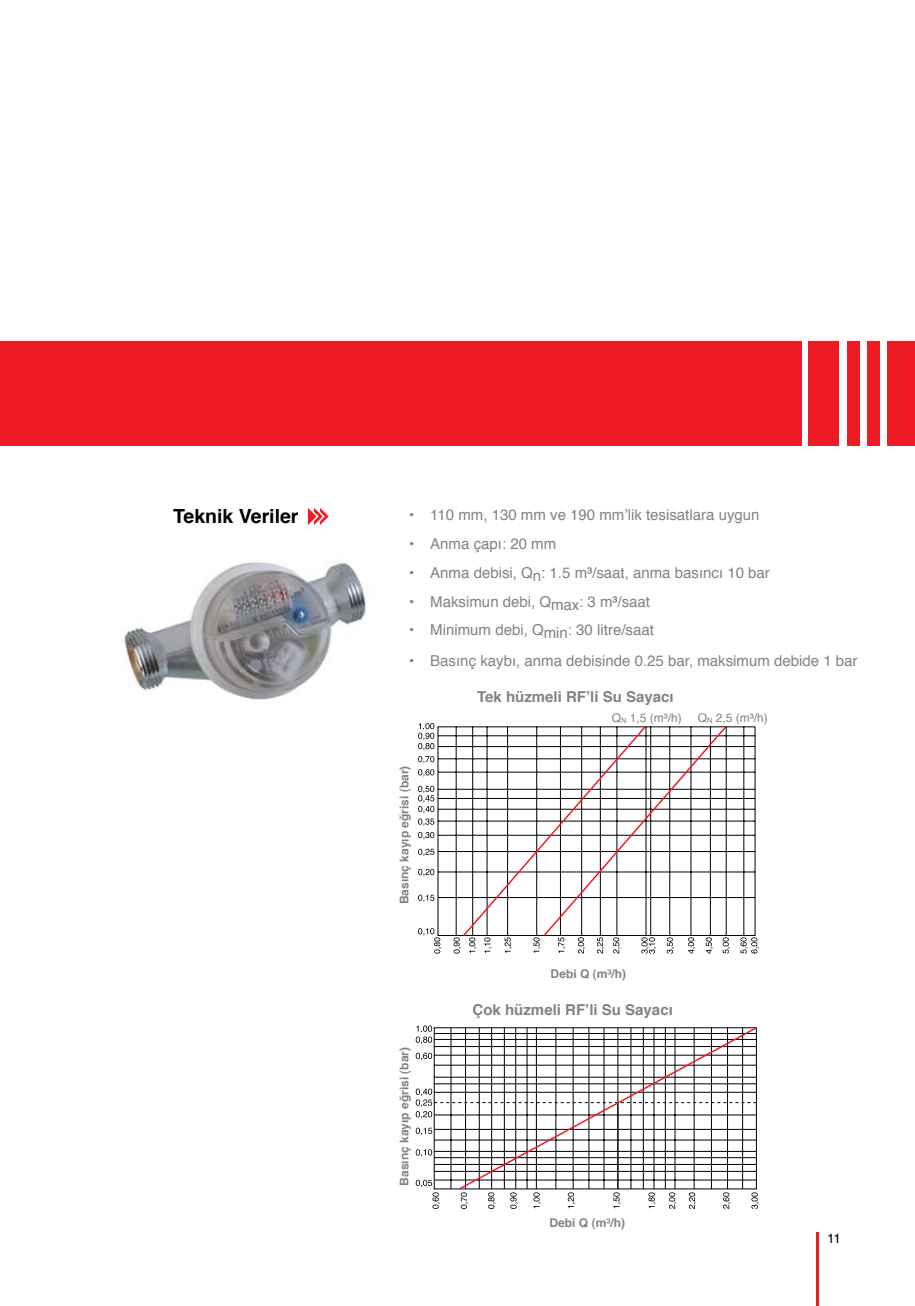
<style>
.page{position:relative;width:915px;height:1306px;background:#fff}
.page>*{position:absolute;margin:0;border:0;box-sizing:border-box;transform-origin:0 0}
.t1{font:700 19.5px "Helvetica";color:#000}
.t2{font:15px "Helvetica";color:#808285}
.t3{font:700 15px "Helvetica";color:#808285}
.t4{font:13.5px "Helvetica";color:#000}
.t5{font:700 12px "Helvetica";color:#808285}
.t6{font:12px "Helvetica";color:#808285}
.s1{font-weight:700}
</style>
<div class="page">
<div style="left:808px;top:341px;width:30px;height:105px;background:#ed1c24"></div>
<div style="left:0;top:341px;width:800px;height:105px;background:#ed1c24"></div>
<div style="left:846px;top:341px;width:13px;height:105px;background:#ed1c24"></div>
<div style="left:866px;top:341px;width:13px;height:105px;background:#ed1c24"></div>
<div style="left:887px;top:341px;width:27px;height:105px;background:#ed1c24"></div>
<hr style="left:816px;top:1232px;width:2px;height:73px;background:#ed1c24">
<img style="left:121px;top:562px;width:245px;height:138px">
<svg style="left:437px;top:726px;width:318px;height:209px"></svg>
<svg style="left:461px;top:726px;width:266px;height:210px"></svg>
<svg style="left:418px;top:723px;width:16px;height:27px"></svg>
<svg style="left:418px;top:756px;width:16px;height:7px"></svg>
<svg style="left:418px;top:769px;width:16px;height:7px"></svg>
<svg style="left:418px;top:785px;width:16px;height:40px"></svg>
<svg style="left:418px;top:832px;width:16px;height:7px"></svg>
<svg style="left:418px;top:848px;width:16px;height:8px"></svg>
<svg style="left:418px;top:869px;width:16px;height:7px"></svg>
<svg style="left:418px;top:894px;width:16px;height:8px"></svg>
<svg style="left:418px;top:928px;width:23px;height:25px"></svg>
<svg style="left:453px;top:937px;width:7px;height:16px"></svg>
<svg style="left:469px;top:937px;width:7px;height:16px"></svg>
<svg style="left:484px;top:937px;width:7px;height:16px"></svg>
<svg style="left:504px;top:937px;width:7px;height:16px"></svg>
<svg style="left:533px;top:937px;width:7px;height:16px"></svg>
<svg style="left:558px;top:937px;width:7px;height:16px"></svg>
<svg style="left:577px;top:937px;width:8px;height:16px"></svg>
<svg style="left:596px;top:937px;width:8px;height:16px"></svg>
<svg style="left:613px;top:937px;width:7px;height:16px"></svg>
<svg style="left:641px;top:937px;width:15px;height:16px"></svg>
<svg style="left:666px;top:937px;width:8px;height:16px"></svg>
<svg style="left:688px;top:937px;width:7px;height:16px"></svg>
<svg style="left:705px;top:937px;width:7px;height:16px"></svg>
<svg style="left:722px;top:937px;width:7px;height:16px"></svg>
<svg style="left:740px;top:937px;width:18px;height:16px"></svg>
<svg style="left:433px;top:1027px;width:24px;height:162px"></svg>
<hr style="left:434px;top:1129px;width:322px;height:1px;background:#000">
<hr style="left:434px;top:1139px;width:322px;height:1px;background:#000">
<hr style="left:434px;top:1151px;width:322px;height:1px;background:#000">
<hr style="left:434px;top:1157px;width:322px;height:1px;background:#000">
<hr style="left:434px;top:1164px;width:322px;height:1px;background:#000">
<hr style="left:434px;top:1171px;width:322px;height:1px;background:#000">
<hr style="left:434px;top:1179px;width:322px;height:1px;background:#000">
<hr style="left:450px;top:1027px;width:1px;height:161px;background:#000">
<svg style="left:415px;top:1025px;width:17px;height:18px"></svg>
<svg style="left:415px;top:1052px;width:17px;height:8px"></svg>
<svg style="left:415px;top:1088px;width:42px;height:30px"></svg>
<svg style="left:415px;top:1127px;width:17px;height:8px"></svg>
<svg style="left:415px;top:1149px;width:17px;height:7px"></svg>
<svg style="left:415px;top:1179px;width:25px;height:29px"></svg>
<svg style="left:460px;top:1192px;width:8px;height:16px"></svg>
<svg style="left:488px;top:1192px;width:7px;height:16px"></svg>
<svg style="left:510px;top:1192px;width:7px;height:16px"></svg>
<svg style="left:533px;top:1192px;width:7px;height:16px"></svg>
<svg style="left:567px;top:1192px;width:8px;height:16px"></svg>
<svg style="left:613px;top:1192px;width:7px;height:16px"></svg>
<svg style="left:648px;top:1192px;width:7px;height:16px"></svg>
<svg style="left:669px;top:1192px;width:7px;height:16px"></svg>
<svg style="left:688px;top:1192px;width:8px;height:16px"></svg>
<svg style="left:723px;top:1192px;width:7px;height:16px"></svg>
<svg style="left:751px;top:1192px;width:7px;height:16px"></svg>
<svg style="left:457px;top:1027px;width:300px;height:163px"></svg>
<svg style="left:307px;top:508px;width:22px;height:17px"></svg>
<h1 class="t1" style="left:173px;top:499px;width:127px">Teknik Veriler</h1>
<p class="t2" style="left:409px;top:502px;width:352px">• 110 mm, 130 mm ve 190 mm’lik tesisatlara uygun</p>
<p class="t2" style="left:409px;top:530px;width:149px">• Anma çapı: 20 mm</p>
<p class="t2" style="left:409px;top:559px;width:362px">• Anma debisi, Qn: 1.5 m<span class="s1">³</span>/saat, anma basıncı 10 bar</p>
<p class="t2" style="left:409px;top:588px;width:242px">• Maksimun debi, Qmax: 3 m<span class="s1">³</span>/saat</p>
<p class="t2" style="left:409px;top:617px;width:246px">• Minimum debi, Qmin: 30 litre/saat</p>
<p class="t2" style="left:409px;top:648px;width:450px">• Basınç kaybı, anma debisinde 0.25 bar, maksimum debide 1 bar</p>
<p class="t3" style="left:477px;top:683px;width:198px">Tek hüzmeli RF’li Su Sayacı</p>
<p class="t5" style="left:393px;top:904px;width:140px;rotate:-90deg">Basınç kayıp eğrisi (bar)</p>
<p class="t5" style="left:393px;top:1185px;width:140px;rotate:-90deg">Basınç kayıp eğrisi (bar)</p>
<p class="t6" style="left:611px;top:707px;width:72px">Q<sub>N</sub> 1,5 (m³/h)</p>
<p class="t6" style="left:697px;top:707px;width:72px">Q<sub>N</sub> 2,5 (m³/h)</p>
<p class="t5" style="left:550px;top:963px;width:77px">Debi Q (m³/h)</p>
<p class="t3" style="left:472px;top:995px;width:202px">Çok hüzmeli RF’li Su Sayacı</p>
<p class="t5" style="left:549px;top:1212px;width:77px">Debi Q (m³/h)</p>
<p class="t4" style="left:826px;top:1226px;width:16px">11</p>
</div>
